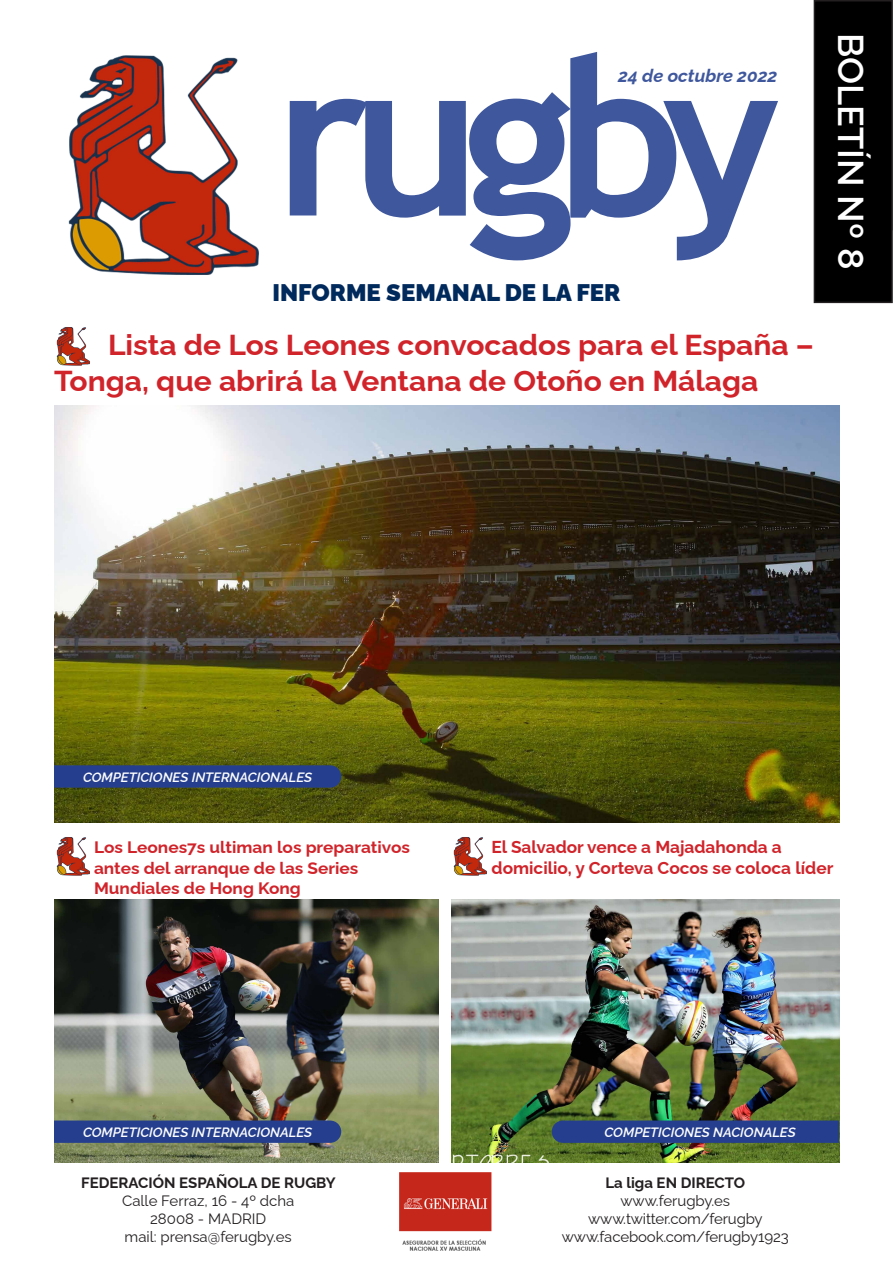
<style>
.page{position:relative;width:893px;height:1263px;background:#fff}
.page>*{position:absolute;margin:0;border:0;box-sizing:border-box;transform-origin:0 0}
.t1{font:700 219px "Trebuchet MS";letter-spacing:-.08em;color:#3f589d}
.t2{font:600 36px "Raleway";color:#fff}
.t3{font:700 28.8px/36px "Raleway";color:#d1232a;scale:1.04 1}
.t4{font:900 24px "Raleway";color:#00295c}
.t5{font:italic 700 18px "Raleway";color:#3f589d}
.t6{font:700 17.25px/20.7px "Raleway";color:#d1232a}
.t7{font:700 16.5px/20.7px "Raleway";color:#d1232a;scale:1.04 1}
.t8{font:15px "Raleway";letter-spacing:-.01em;color:#231f20}
.t9{font:700 15px "Raleway";color:#231f20}
.t10{font:italic 600 13.5px "Raleway";color:#fff}
</style>
<div class="page">
<img style="left:452px;top:899px;width:387px;height:263px">
<img style="left:54px;top:899px;width:384px;height:263px">
<img style="left:54px;top:405px;width:785px;height:418px">
<div style="left:814px;top:1px;width:78px;height:301px;background:#000"></div>
<div style="left:814px;top:0;width:79px;height:303px;border:2px solid #231f20"></div>
<img style="left:68px;top:55px;width:191px;height:220px">
<img style="left:56px;top:327px;width:34px;height:39px">
<svg style="left:54px;top:765px;width:287px;height:23px;background:#263f89"></svg>
<img style="left:56px;top:837px;width:34px;height:38px">
<img style="left:453px;top:837px;width:34px;height:38px">
<svg style="left:54px;top:1120px;width:287px;height:23px;background:#28418c"></svg>
<svg style="left:552px;top:1120px;width:287px;height:23px;background:#26408a"></svg>
<img style="left:399px;top:1172px;width:93px;height:79px">
<p class="t1" style="left:275px;top:1px;width:506px">rugby</p>
<p class="t4" style="left:272px;top:273px;width:349px">INFORME SEMANAL DE LA FER</p>
<p class="t5" style="left:618px;top:61px;width:161px">24 de octubre 2022</p>
<p class="t3" style="left:54px;top:324px;width:732px;text-indent:54px">Lista de Los Leones convocados para el España –<br>Tonga, que abrirá la Ventana de Otoño en Málaga</p>
<p class="t2" style="left:880px;top:33px;width:238px;rotate:90deg">BOLETÍN Nº 8</p>
<p class="t10" style="left:83px;top:766px;width:231px">COMPETICIONES INTERNACIONALES</p>
<p class="t7" style="left:94px;top:835px;width:305px">Los Leones7s ultiman los preparativos antes del arranque de las Series<br>Mundiales de Hong Kong</p>
<p class="t6" style="left:492px;top:834px;width:343px">El Salvador vence a Majadahonda a domicilio, y Corteva Cocos se coloca líder</p>
<p class="t10" style="left:83px;top:1121px;width:231px">COMPETICIONES INTERNACIONALES</p>
<p class="t10" style="left:604px;top:1121px;width:193px">COMPETICIONES NACIONALES</p>
<p class="t9" style="left:81px;top:1171px;width:256px">FEDERACIÓN ESPAÑOLA DE RUGBY</p>
<p class="t8" style="left:122px;top:1189px;width:174px">Calle Ferraz, 16 - 4º dcha</p>
<p class="t8" style="left:150px;top:1207px;width:118px">28008 - MADRID</p>
<p class="t8" style="left:125px;top:1225px;width:169px">mail: prensa@ferugby.es</p>
<p class="t9" style="left:605px;top:1171px;width:141px">La liga EN DIRECTO</p>
<p class="t8" style="left:620px;top:1189px;width:111px">www.ferugby.es</p>
<p class="t8" style="left:588px;top:1207px;width:176px">www.twitter.com/ferugby</p>
<p class="t8" style="left:562px;top:1225px;width:228px">www.facebook.com/ferugby1923</p>
</div>
